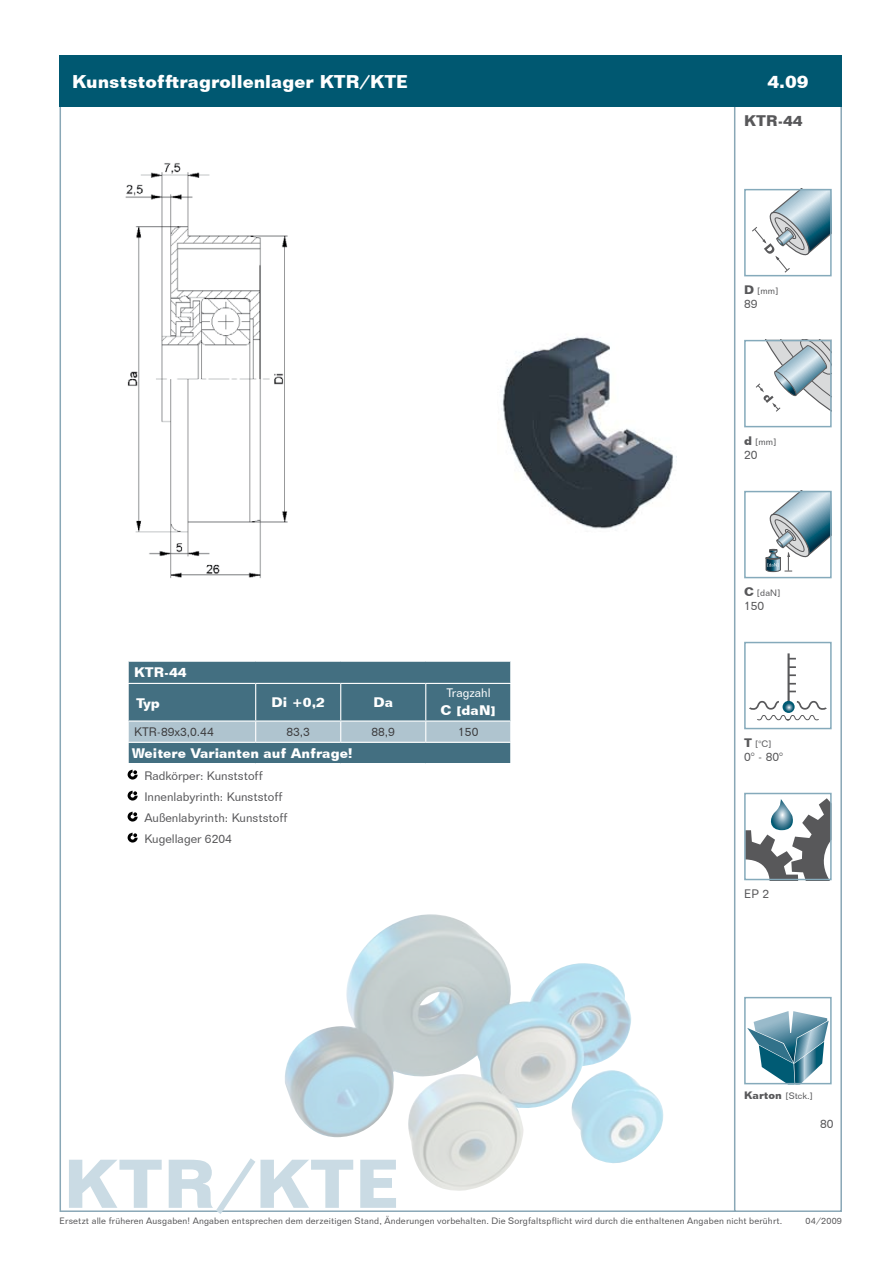
<style>
.page{position:relative;width:893px;height:1263px;background:#fff}
.page>*{position:absolute;margin:0;border:0;box-sizing:border-box;transform-origin:0 0}
.t1{font:700 67.5px "Folio BT";letter-spacing:.01em;color:#cadbe4}
.t2{font:700 18px "Folio BT";color:#fff}
.t3{font:700 15px "Folio BT";color:#58585a}
.t4{font:700 13.5px "Folio BT";color:#fff}
.t5{font:12px/21px "Folio BT";color:#58585a}
.t6{font:12px "Folio BT";color:#3e3e40}
.t7{font:12px "Folio BT";color:#fff}
.t8{font:9px "Folio BT";letter-spacing:.02em;color:#58585a}
.s1{font-size:12px}
.s2{font-weight:700;font-size:12px}
.s3{font-weight:700;font-size:10.5px}
</style>
<div class="page">
<div style="left:734px;top:104px;width:108px;height:1108px;background:#fff;border:2px solid #89a7b6"></div>
<div style="left:744px;top:189px;width:88px;height:87px;border:2px solid #85aabb"></div>
<svg style="left:751px;top:189px;width:81px;height:84px"></svg>
<div style="left:744px;top:340px;width:88px;height:87px;border:2px solid #85aabb"></div>
<svg style="left:749px;top:340px;width:83px;height:87px"></svg>
<div style="left:744px;top:491px;width:88px;height:87px;border:2px solid #85aabb"></div>
<svg style="left:765px;top:491px;width:67px;height:81px"></svg>
<div style="left:744px;top:642px;width:88px;height:87px;border:2px solid #85aabb"></div>
<hr style="left:787px;top:653px;width:3px;height:50px;background:#58585a">
<svg style="left:749px;top:700px;width:78px;height:21px"></svg>
<svg style="left:789px;top:666px;width:7px;height:2px"></svg>
<svg style="left:789px;top:674px;width:7px;height:2px"></svg>
<svg style="left:747px;top:798px;width:82px;height:79px"></svg>
<div style="left:744px;top:793px;width:88px;height:87px;border:2px solid #85aabb"></div>
<svg style="left:747px;top:1011px;width:82px;height:70px"></svg>
<div style="left:744px;top:997px;width:88px;height:87px;border:2px solid #85aabb"></div>
<img style="left:125px;top:163px;width:163px;height:415px">
<img style="left:502px;top:337px;width:172px;height:192px">
<div style="left:60px;top:55px;width:782px;height:51px;background:#005871"></div>
<img style="left:285px;top:914px;width:379px;height:277px">
<svg style="left:128px;top:661px;width:383px;height:102px;background:#618696"></svg>
<svg style="left:127px;top:770px;width:11px;height:10px"></svg>
<svg style="left:127px;top:791px;width:11px;height:10px"></svg>
<svg style="left:127px;top:812px;width:11px;height:10px"></svg>
<svg style="left:127px;top:833px;width:11px;height:10px"></svg>
<h2 class="t2" style="left:72px;top:70px;width:337px">Kunststofftragrollenlager KTR/KTE</h2>
<h3 class="t4" style="left:134px;top:664px;width:54px">KTR-44</h3>
<h3 class="t7" style="left:447px;top:686px;width:45px">Tragzahl</h3>
<h3 class="t4" style="left:271px;top:694px;width:55px">Di +0,2</h3>
<h3 class="t4" style="left:373px;top:694px;width:21px">Da</h3>
<h3 class="t4" style="left:136px;top:695px;width:25px">Typ</h3>
<h3 class="t4" style="left:132px;top:745px;width:223px">Weitere Varianten auf Anfrage!</h3>
<h3 class="t4" style="left:440px;top:702px;width:57px">C <span class="s1">[</span>daN<span class="s1">]</span></h3>
<h3 class="t6" style="left:134px;top:725px;width:81px">KTR-89x3,0.44</h3>
<h3 class="t6" style="left:286px;top:725px;width:25px">83,3</h3>
<h3 class="t6" style="left:371px;top:725px;width:25px">88,9</h3>
<h3 class="t6" style="left:458px;top:725px;width:22px">150</h3>
<h3 class="t5" style="left:144px;top:765px;width:145px">Radkörper: Kunststoff<br>Innenlabyrinth: Kunststoff<br>Außenlabyrinth: Kunststoff<br>Kugellager 6204</h3>
<h2 class="t2" style="left:767px;top:70px;width:43px">4.09</h2>
<h3 class="t3" style="left:744px;top:112px;width:60px">KTR-44</h3>
<p class="t8" style="left:744px;top:285px;width:36px"><span class="s2">D</span> [mm]</p>
<h3 class="t5" style="left:744px;top:294px;width:15px">89</h3>
<p class="t8" style="left:744px;top:436px;width:34px"><span class="s2">d</span> [mm]</p>
<h3 class="t5" style="left:744px;top:444px;width:15px">20</h3>
<p class="t8" style="left:744px;top:587px;width:38px"><span class="s2">C</span> [daN]</p>
<h3 class="t5" style="left:744px;top:595px;width:22px">150</h3>
<p class="t8" style="left:744px;top:738px;width:29px"><span class="s2">T</span> [°C]</p>
<h3 class="t5" style="left:744px;top:746px;width:40px">0° - 80°</h3>
<h3 class="t5" style="left:744px;top:883px;width:27px">EP 2</h3>
<p class="t8" style="left:744px;top:1090px;width:70px"><span class="s3">Karton</span> [Stck.]</p>
<h3 class="t5" style="left:820px;top:1113px;width:15px">80</h3>
<h1 class="t1" style="left:64px;top:1142px;width:337px">KTR/KTE</h1>
<p class="t8" style="left:60px;top:1215px;width:724px">Ersetzt alle früheren Ausgaben! Angaben entsprechen dem derzeitigen Stand, Änderungen vorbehalten. Die Sorgfaltspflicht wird durch die enthaltenen Angaben nicht berührt.</p>
<p class="t8" style="left:806px;top:1215px;width:38px">04/2009</p>
</div>
